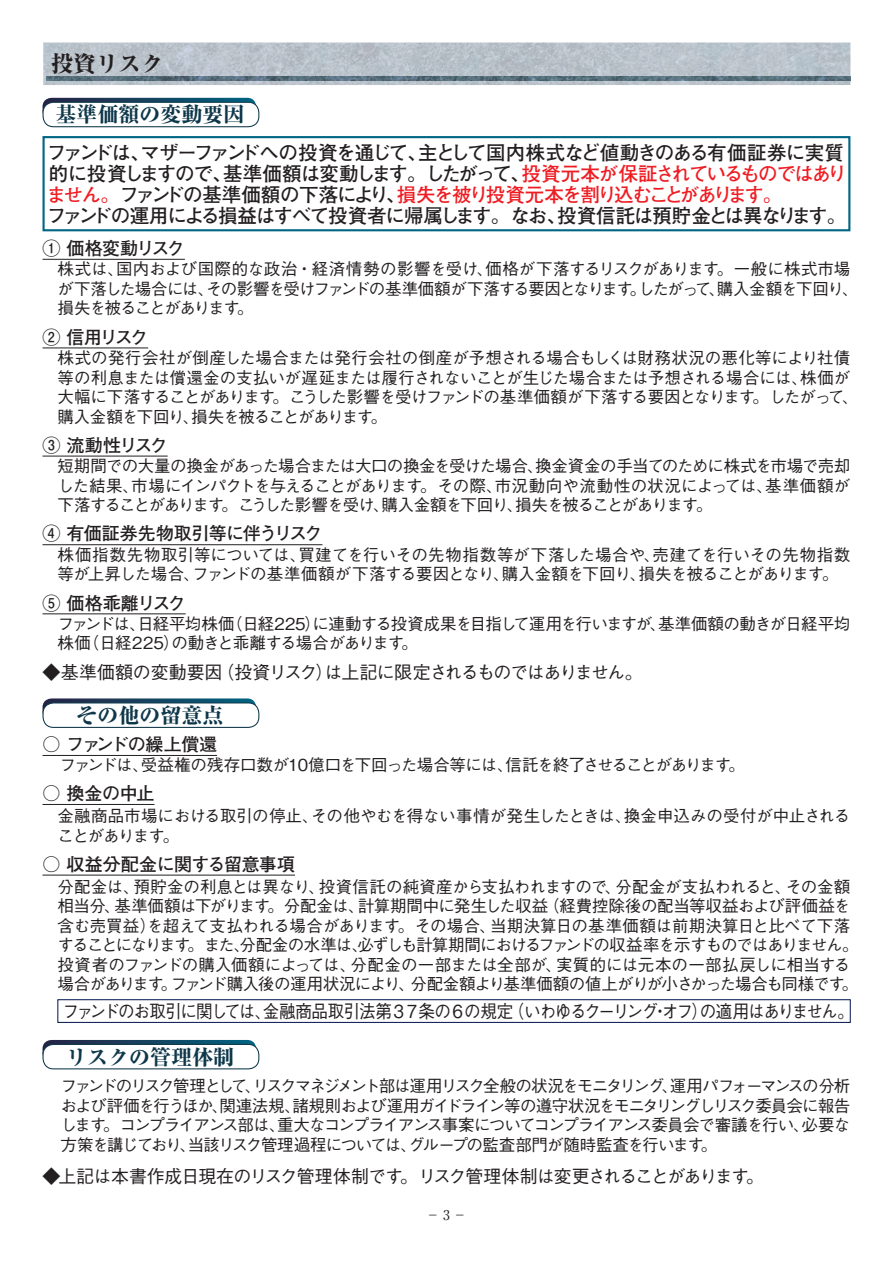
<style>
.page{position:relative;width:893px;height:1263px;background:#fff}
.page>*{position:absolute;margin:0;border:0;box-sizing:border-box;transform-origin:0 0}
.t1{font:800 22.5px "Ryumin Pro";color:#231f20}
.t2{font:800 21px "Ryumin Pro";color:#0e374a}
.t3{font:700 19.5px/21px "Futo Go B101 Pro";letter-spacing:-.07em;color:#231f20}
.t4{font:700 18px "Futo Go B101 Pro";letter-spacing:-.035em;color:#231f20}
.t5{font:500 18px "Gothic BBB Pro";letter-spacing:-.07em;color:#231f20;scale:.92 1}
.t6{font:500 18px "Gothic BBB Pro";letter-spacing:-.05em;color:#231f20}
.t7{font:500 18px "Gothic BBB Pro";letter-spacing:-.07em;color:#231f20}
.t8{font:700 18px "Futo Go B101 Pro";letter-spacing:-.06em;color:#231f20}
.t9{font:500 16.5px/19.5px "Gothic BBB Pro";letter-spacing:-.04em;color:#231f20}
.t10{font:500 16.5px/19.5px "Gothic BBB Pro";letter-spacing:-.01em;color:#231f20}
.t11{font:500 16.5px/19.5px "Gothic BBB Pro";letter-spacing:-.02em;color:#231f20}
.t12{font:500 16.5px "Gothic BBB Pro";letter-spacing:-.065em;color:#231f20}
.t13{font:13.5px "Ryumin Pro";color:#231f20}
.s1{color:#ee1d23}
</style>
<div class="page">
<img style="left:43px;top:43px;width:807px;height:42px">
<img style="left:47px;top:77px;width:803px;height:4px">
<hr style="left:43px;top:755px;width:174px;height:1px;background:#231f20">
<hr style="left:43px;top:804px;width:111px;height:1px;background:#231f20">
<hr style="left:43px;top:875px;width:252px;height:1px;background:#231f20">
<div style="left:58px;top:999px;width:793px;height:24px;border:1px solid #00134d"></div>
<hr style="left:43px;top:259px;width:142px;height:1px;background:#231f20">
<hr style="left:43px;top:348px;width:105px;height:1px;background:#231f20">
<hr style="left:43px;top:456px;width:125px;height:1px;background:#231f20">
<hr style="left:43px;top:544px;width:279px;height:1px;background:#231f20">
<hr style="left:43px;top:613px;width:143px;height:1px;background:#231f20">
<div style="left:43px;top:136px;width:807px;height:95px;border:2px solid #016584"></div>
<svg style="left:43px;top:98px;width:213px;height:11px"></svg>
<div style="left:43px;top:102px;width:216px;height:25px;background:#fff;border-radius:10px"></div>
<div style="left:43px;top:102px;width:216px;height:25px;border:1px solid #0e374a;border-radius:10px"></div>
<svg style="left:43px;top:698px;width:213px;height:11px"></svg>
<div style="left:43px;top:703px;width:216px;height:24px;background:#fff;border-radius:10px"></div>
<div style="left:43px;top:702px;width:216px;height:26px;border:1px solid #0e374a;border-radius:10px"></div>
<svg style="left:43px;top:1040px;width:213px;height:11px"></svg>
<div style="left:43px;top:1044px;width:216px;height:25px;background:#fff;border-radius:10px"></div>
<div style="left:43px;top:1044px;width:216px;height:25px;border:1px solid #0e374a;border-radius:10px"></div>
<h1 class="t1" style="left:51px;top:46px;width:114px">投資リスク</h1>
<p class="t2" style="left:56px;top:98px;width:190px">基準価額の変動要因</p>
<p class="t3" style="left:47px;top:139px;width:801px">ファンドは、マザーファンドへの投資を通じて、主として国内株式など値動きのある有価証券に実質的に投資しますので、基準価額は変動します。したがって、<span class="s1">投資元本が保証されているものではありません。</span>ファンドの基準価額の下落により、<span class="s1">損失を被り投資元本を割り込むことがあります。<br></span>ファンドの運用による損益はすべて投資者に帰属します。なお、投資信託は預貯金とは異なります。</p>
<p class="t8" style="left:43px;top:234px;width:144px">① 価格変動リスク</p>
<p class="t9" style="left:58px;top:257px;width:803px">株式は、国内および国際的な政治・経済情勢の影響を受け、価格が下落するリスクがあります。一般に株式市場が下落した場合には、その影響を受けファンドの基準価額が下落する要因となります。したがって、購入金額を下回り、損失を被ることがあります。</p>
<p class="t4" style="left:43px;top:322px;width:107px">② 信用リスク</p>
<p class="t9" style="left:58px;top:346px;width:803px">株式の発行会社が倒産した場合または発行会社の倒産が予想される場合もしくは財務状況の悪化等により社債等の利息または償還金の支払いが遅延または履行されないことが生じた場合または予想される場合には、株価が大幅に下落することがあります。こうした影響を受けファンドの基準価額が下落する要因となります。したがって、購入金額を下回り、損失を被ることがあります。</p>
<p class="t4" style="left:43px;top:431px;width:127px">③ 流動性リスク</p>
<p class="t9" style="left:58px;top:454px;width:794px;text-align:justify">短期間での大量の換金があった場合または大口の換金を受けた場合、換金資金の手当てのために株式を市場で売却した結果、市場にインパクトを与えることがあります。その際、市況動向や流動性の状況によっては、基準価額が下落することがあります。こうした影響を受け、購入金額を下回り、損失を被ることがあります。</p>
<p class="t4" style="left:43px;top:519px;width:281px">④ 有価証券先物取引等に伴うリスク</p>
<p class="t10" style="left:58px;top:543px;width:794px">株価指数先物取引等については、買建てを行いその先物指数等が下落した場合や、売建てを行いその先物指数等が上昇した場合、ファンドの基準価額が下落する要因となり、購入金額を下回り、損失を被ることがあります。</p>
<p class="t4" style="left:43px;top:588px;width:145px">⑤ 価格乖離リスク</p>
<p class="t9" style="left:58px;top:612px;width:794px">ファンドは、日経平均株価（日経225）に連動する投資成果を目指して運用を行いますが、基準価額の動きが日経平均株価（日経225）の動きと乖離する場合があります。</p>
<p class="t7" style="left:43px;top:658px;width:602px">◆基準価額の変動要因（投資リスク）は上記に限定されるものではありません。</p>
<p class="t2" style="left:77px;top:699px;width:148px">その他の留意点</p>
<p class="t8" style="left:43px;top:730px;width:176px">○ ファンドの繰上償還</p>
<p class="t12" style="left:60px;top:751px;width:687px">ファンドは、受益権の残存口数が10億口を下回った場合等には、信託を終了させることがあります。</p>
<p class="t4" style="left:43px;top:779px;width:113px">○ 換金の中止</p>
<p class="t11" style="left:58px;top:804px;width:794px">金融商品市場における取引の停止、その他やむを得ない事情が発生したときは、換金申込みの受付が中止されることがあります。</p>
<p class="t4" style="left:43px;top:850px;width:254px">○ 収益分配金に関する留意事項</p>
<p class="t9" style="left:58px;top:875px;width:803px">分配金は、預貯金の利息とは異なり、投資信託の純資産から支払われますので、分配金が支払われると、その金額相当分、基準価額は下がります。分配金は、計算期間中に発生した収益（経費控除後の配当等収益および評価益を含む売買益）を超えて支払われる場合があります。その場合、当期決算日の基準価額は前期決算日と比べて下落することになります。また、分配金の水準は、必ずしも計算期間におけるファンドの収益率を示すものではありません。投資者のファンドの購入価額によっては、分配金の一部または全部が、実質的には元本の一部払戻しに相当する場合があります。ファンド購入後の運用状況により、分配金額より基準価額の値上がりが小さかった場合も同様です。</p>
<p class="t5" style="left:62px;top:997px;width:862px">ファンドのお取引に関しては、金融商品取引法第３７条の６の規定（いわゆるクーリング・オフ）の適用はありません。</p>
<p class="t2" style="left:66px;top:1040px;width:169px">リスクの管理体制</p>
<p class="t9" style="left:61px;top:1074px;width:791px;text-align:justify">ファンドのリスク管理として、リスクマネジメント部は運用リスク全般の状況をモニタリング、運用パフォーマンスの分析および評価を行うほか、関連法規、諸規則および運用ガイドライン等の遵守状況をモニタリングしリスク委員会に報告します。コンプライアンス部は、重大なコンプライアンス事案についてコンプライアンス委員会で審議を行い、必要な方策を講じており、当該リスク管理過程については、グループの監査部門が随時監査を行います。</p>
<p class="t6" style="left:43px;top:1161px;width:723px">◆上記は本書作成日現在のリスク管理体制です。リスク管理体制は変更されることがあります。</p>
<p class="t13" style="left:426px;top:1204px;width:42px">－3－</p>
</div>
